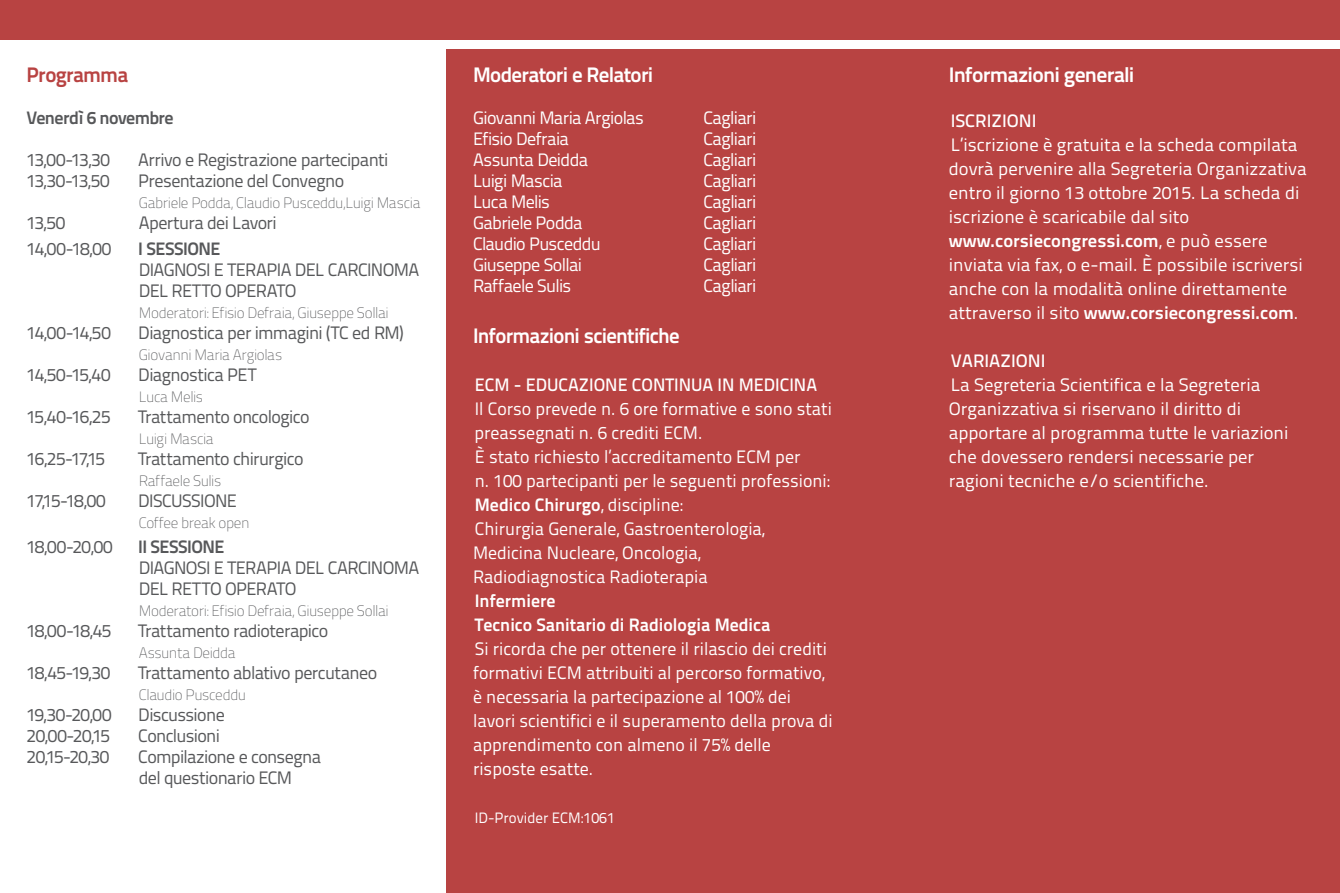
<style>
.page{position:relative;width:1340px;height:893px;background:#fff}
.page>*{position:absolute;margin:0;border:0;box-sizing:border-box;transform-origin:0 0}
.t1{font:700 21px "Titillium Text 22 L";letter-spacing:-.035em;color:#fff}
.t2{font:700 21px "Titillium Text 22 L";letter-spacing:-.04em;color:#b84342}
.t3{font:18px/24px "Titillium Text 22 L";color:#fff}
.t4{font:18px/21px "Titillium Text 22 L";letter-spacing:-.035em;color:#57585a}
.t5{font:18px "Titillium Text 22 L";letter-spacing:-.035em;color:#fff}
.t6{font:18px "Titillium Text 22 L";letter-spacing:-.03em;color:#fff}
.t7{font:500 18px "Titillium Text 22 L";color:#fff}
.t8{font:700 18px/24px "Titillium Text 22 L";color:#fff}
.t9{font:700 18px "Titillium Text 22 L";letter-spacing:-.03em;color:#57585a}
.t10{font:18px "Titillium Text 22 L";letter-spacing:-.04em;color:#fff}
.t11{font:100 15px "Titillium Text 22 L";letter-spacing:-.025em;color:#57585a}
.t12{font:15px "Titillium Text 22 L";color:#fff}
.s1{font-weight:700}
</style>
<div class="page">
<div style="left:446px;top:0;width:893px;height:893px;background:#b84342"></div>
<div style="left:0;top:0;width:535px;height:40px;background:#b84342"></div>
<div style="left:446px;top:40px;width:447px;height:9px;background:#fff"></div>
<div style="left:893px;top:40px;width:446px;height:9px;background:#fff"></div>
<p class="t2" style="left:27px;top:59px;width:103px">Programma</p>
<p class="t9" style="left:27px;top:104px;width:149px">Venerdì 6 novembre</p>
<p class="t4" style="left:27px;top:148px;width:85px">13,00-13,30</p>
<p class="t4" style="left:138px;top:148px;width:252px">Arrivo e Registrazione partecipanti</p>
<p class="t4" style="left:27px;top:169px;width:85px">13,30-13,50</p>
<p class="t4" style="left:138px;top:169px;width:207px">Presentazione del Convegno</p>
<p class="t11" style="left:139px;top:192px;width:283px">Gabriele Podda, Claudio Pusceddu,Luigi Mascia</p>
<p class="t4" style="left:27px;top:211px;width:40px">13,50</p>
<p class="t4" style="left:139px;top:211px;width:140px">Apertura dei Lavori</p>
<p class="t4" style="left:27px;top:237px;width:86px">14,00-18,00</p>
<p class="t9" style="left:138px;top:234px;width:84px">I SESSIONE</p>
<p class="t4" style="left:139px;top:258px;width:282px">DIAGNOSI E TERAPIA DEL CARCINOMA<br>DEL RETTO OPERATO</p>
<p class="t11" style="left:139px;top:302px;width:252px">Moderatori: Efisio Defraia, Giuseppe Sollai</p>
<p class="t4" style="left:27px;top:321px;width:86px">14,00-14,50</p>
<p class="t4" style="left:138px;top:321px;width:267px">Diagnostica per immagini (TC ed RM)</p>
<p class="t11" style="left:139px;top:344px;width:145px">Giovanni Maria Argiolas</p>
<p class="t4" style="left:27px;top:363px;width:86px">14,50-15,40</p>
<p class="t4" style="left:138px;top:363px;width:120px">Diagnostica PET</p>
<p class="t11" style="left:139px;top:386px;width:66px">Luca Melis</p>
<p class="t4" style="left:27px;top:405px;width:85px">15,40-16,25</p>
<p class="t4" style="left:138px;top:405px;width:173px">Trattamento oncologico</p>
<p class="t11" style="left:139px;top:428px;width:76px">Luigi Mascia</p>
<p class="t4" style="left:27px;top:447px;width:80px">16,25-17,15</p>
<p class="t4" style="left:138px;top:447px;width:167px">Trattamento chirurgico</p>
<p class="t11" style="left:139px;top:470px;width:84px">Raffaele Sulis</p>
<p class="t4" style="left:27px;top:489px;width:81px">17,15-18,00</p>
<p class="t4" style="left:138px;top:489px;width:100px">DISCUSSIONE</p>
<p class="t11" style="left:139px;top:512px;width:112px">Coffee break open</p>
<p class="t4" style="left:27px;top:535px;width:88px">18,00-20,00</p>
<p class="t9" style="left:138px;top:533px;width:88px">II SESSIONE</p>
<p class="t4" style="left:139px;top:556px;width:282px">DIAGNOSI E TERAPIA DEL CARCINOMA<br>DEL RETTO OPERATO</p>
<p class="t11" style="left:139px;top:600px;width:252px">Moderatori: Efisio Defraia, Giuseppe Sollai</p>
<p class="t4" style="left:27px;top:619px;width:86px">18,00-18,45</p>
<p class="t4" style="left:138px;top:619px;width:191px">Trattamento radioterapico</p>
<p class="t11" style="left:139px;top:642px;width:98px">Assunta Deidda</p>
<p class="t4" style="left:27px;top:661px;width:85px">18,45-19,30</p>
<p class="t4" style="left:138px;top:661px;width:240px">Trattamento ablativo percutaneo</p>
<p class="t11" style="left:139px;top:684px;width:109px">Claudio Pusceddu</p>
<p class="t4" style="left:27px;top:703px;width:87px">19,30-20,00</p>
<p class="t4" style="left:138px;top:703px;width:88px">Discussione</p>
<p class="t4" style="left:27px;top:724px;width:85px">20,00-20,15</p>
<p class="t4" style="left:138px;top:724px;width:83px">Conclusioni</p>
<p class="t4" style="left:27px;top:745px;width:84px">20,15-20,30</p>
<p class="t4" style="left:138px;top:745px;width:184px">Compilazione e consegna del questionario ECM</p>
<p class="t1" style="left:473px;top:59px;width:182px">Moderatori e Relatori</p>
<p class="t5" style="left:473px;top:104px;width:172px">Giovanni Maria Argiolas</p>
<p class="t6" style="left:703px;top:104px;width:55px">Cagliari</p>
<p class="t6" style="left:473px;top:125px;width:97px">Efisio Defraia</p>
<p class="t6" style="left:703px;top:125px;width:54px">Cagliari</p>
<p class="t5" style="left:473px;top:146px;width:117px">Assunta Deidda</p>
<p class="t6" style="left:703px;top:146px;width:54px">Cagliari</p>
<p class="t10" style="left:473px;top:167px;width:91px">Luigi Mascia</p>
<p class="t6" style="left:703px;top:167px;width:55px">Cagliari</p>
<p class="t5" style="left:473px;top:188px;width:79px">Luca Melis</p>
<p class="t6" style="left:703px;top:188px;width:55px">Cagliari</p>
<p class="t5" style="left:473px;top:209px;width:111px">Gabriele Podda</p>
<p class="t6" style="left:703px;top:209px;width:55px">Cagliari</p>
<p class="t5" style="left:473px;top:230px;width:129px">Claudio Pusceddu</p>
<p class="t6" style="left:703px;top:230px;width:55px">Cagliari</p>
<p class="t5" style="left:473px;top:251px;width:110px">Giuseppe Sollai</p>
<p class="t6" style="left:703px;top:251px;width:55px">Cagliari</p>
<p class="t5" style="left:473px;top:272px;width:100px">Raffaele Sulis</p>
<p class="t6" style="left:703px;top:272px;width:55px">Cagliari</p>
<p class="t1" style="left:473px;top:319px;width:208px">Informazioni scientifiche</p>
<p class="t7" style="left:475px;top:371px;width:344px">ECM - EDUCAZIONE CONTINUA IN MEDICINA</p>
<p class="t3" style="left:473px;top:395px;width:360px">Il Corso prevede n. 6 ore formative e sono stati preassegnati n. 6 crediti ECM.<br>È stato richiesto l’accreditamento ECM per<br>n. 100 partecipanti per le seguenti professioni:<br><span class="s1">Medico Chirurgo</span>, discipline:<br>Chirurgia Generale, Gastroenterologia, Medicina Nucleare, Oncologia, Radiodiagnostica Radioterapia</p>
<p class="t8" style="left:475px;top:587px;width:297px">Infermiere<br>Tecnico Sanitario di Radiologia Medica</p>
<p class="t3" style="left:473px;top:635px;width:361px">Si ricorda che per ottenere il rilascio dei crediti formativi ECM attribuiti al percorso formativo, è necessaria la partecipazione al 100% dei lavori scientifici e il superamento della prova di apprendimento con almeno il 75% delle risposte esatte.</p>
<p class="t12" style="left:475px;top:806px;width:142px">ID-Provider ECM:1061</p>
<p class="t1" style="left:948px;top:58px;width:187px">Informazioni generali</p>
<p class="t7" style="left:950px;top:107px;width:87px">ISCRIZIONI</p>
<p class="t3" style="left:948px;top:132px;width:359px">L’iscrizione è gratuita e la scheda compilata dovrà pervenire alla Segreteria Organizzativa entro il giorno 13 ottobre 2015. La scheda di iscrizione è scaricabile dal sito <span class="s1">www.corsiecongressi.com</span>, e può essere inviata via fax, o e-mail. È possibile iscriversi anche con la modalità online direttamente attraverso il sito <span class="s1">www.corsiecongressi.com</span>.</p>
<p class="t7" style="left:950px;top:347px;width:96px">VARIAZIONI</p>
<p class="t3" style="left:948px;top:372px;width:341px">La Segreteria Scientifica e la Segreteria Organizzativa si riservano il diritto di apportare al programma tutte le variazioni che dovessero rendersi necessarie per ragioni tecniche e/o scientifiche.</p>
</div>
